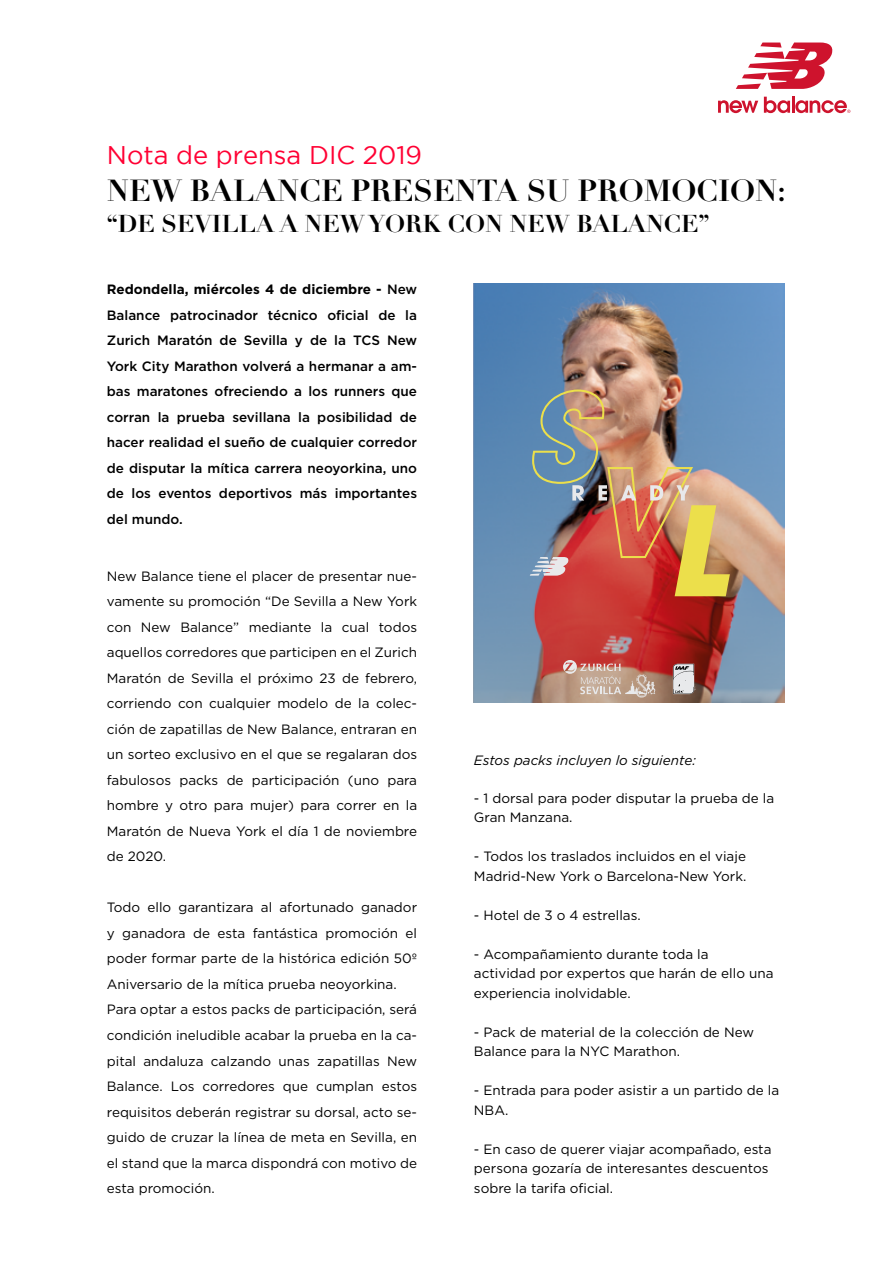
<style>
.page{position:relative;width:893px;height:1263px;background:#fff}
.page>*{position:absolute;margin:0;border:0;box-sizing:border-box;transform-origin:0 0}
.t1{font:700 30px "Didot LT Std";color:#000}
.t2{font:25.5px "Gotham";color:#f03}
.t3{font:700 24px "Didot LT Std";color:#000}
.t4{font:13.5px/25.5px "Gotham";color:#000}
.t5{font:500 13.5px/25.5px "Gotham";color:#000;text-align:justify}
.t6{font:italic 13.5px "Gotham";color:#000}
.s1{font-weight:700}
</style>
<div class="page">
<svg style="left:718px;top:100px;width:40px;height:13px"></svg>
<svg style="left:736px;top:43px;width:97px;height:46px"></svg>
<svg style="left:764px;top:97px;width:86px;height:16px"></svg>
<img style="left:474px;top:284px;width:310px;height:419px">
<svg style="left:563px;top:660px;width:92px;height:38px;background:#c49788"></svg>
<svg style="left:673px;top:664px;width:22px;height:30px"></svg>
<img style="left:530px;top:389px;width:200px;height:207px">
<h2 class="t2" style="left:107px;top:140px;width:317px">Nota de prensa DIC 2019</h2>
<h1 class="t1" style="left:107px;top:172px;width:680px">NEW BALANCE PRESENTA SU PROMOCION:</h1>
<h3 class="t3" style="left:107px;top:209px;width:604px">“DE SEVILLA A NEW YORK CON NEW BALANCE”</h3>
<p class="t5" style="left:107px;top:277px;width:312px"><span class="s1">Redondella, miércoles 4 de diciembre -</span> New Balance patrocinador técnico oficial de la Zurich Maratón de Sevilla y de la TCS New York City Marathon volverá a hermanar a am&shy;bas maratones ofreciendo a los runners que corran la prueba sevillana la posibilidad de hacer realidad el sueño de cualquier corredor de disputar la mítica carrera neoyorkina, uno de los eventos deportivos más importantes del mundo.</p>
<p class="t4" style="left:107px;top:563px;width:312px;text-align:justify">New Balance tiene el placer de presentar nue&shy;vamente su promoción “De Sevilla a New York con New Balance” mediante la cual todos aquellos corredores que participen en el Zurich Maratón de Sevilla el próximo 23 de febrero, corriendo con cualquier modelo de la colec&shy;ción de zapatillas de New Balance, entraran en un sorteo exclusivo en el que se regalaran dos fabulosos packs de participación (uno para hombre y otro para mujer) para correr en la Maratón de Nueva York el día 1 de noviembre de 2020.</p>
<p class="t4" style="left:107px;top:895px;width:312px">Todo ello garantizara al afortunado ganador y ganadora de esta fantástica promoción el poder formar parte de la histórica edición 50º Aniversario de la mítica prueba neoyorkina.<br>Para optar a estos packs de participación, será condición ineludible acabar la prueba en la ca&shy;pital andaluza calzando unas zapatillas New Balance. Los corredores que cumplan estos requisitos deberán registrar su dorsal, acto se&shy;guido de cruzar la línea de meta en Sevilla, en el stand que la marca dispondrá con motivo de esta promoción.</p>
<p class="t6" style="left:474px;top:752px;width:223px">Estos packs incluyen lo siguiente:</p>
<p class="t4" style="left:474px;top:788px;width:302px;line-height:19.5px">- 1 dorsal para poder disputar la prueba de la<br>Gran Manzana.</p>
<p class="t4" style="left:474px;top:847px;width:274px;line-height:19.5px">- Todos los traslados incluidos en el viaje<br>Madrid-New York o Barcelona-New York.</p>
<p class="t4" style="left:474px;top:902px;width:168px">- Hotel de 3 o 4 estrellas.</p>
<p class="t4" style="left:474px;top:944px;width:301px;line-height:19.5px">- Acompañamiento durante toda la actividad por expertos que harán de ello una experiencia inolvidable.</p>
<p class="t4" style="left:474px;top:1022px;width:281px;line-height:19.5px">- Pack de material de la colección de New<br>Balance para la NYC Marathon.</p>
<p class="t4" style="left:474px;top:1081px;width:307px;line-height:19.5px">- Entrada para poder asistir a un partido de la<br>NBA.</p>
<p class="t4" style="left:474px;top:1139px;width:299px;line-height:19.5px">- En caso de querer viajar acompañado, esta persona gozaría de interesantes descuentos sobre la tarifa oficial.</p>
</div>
